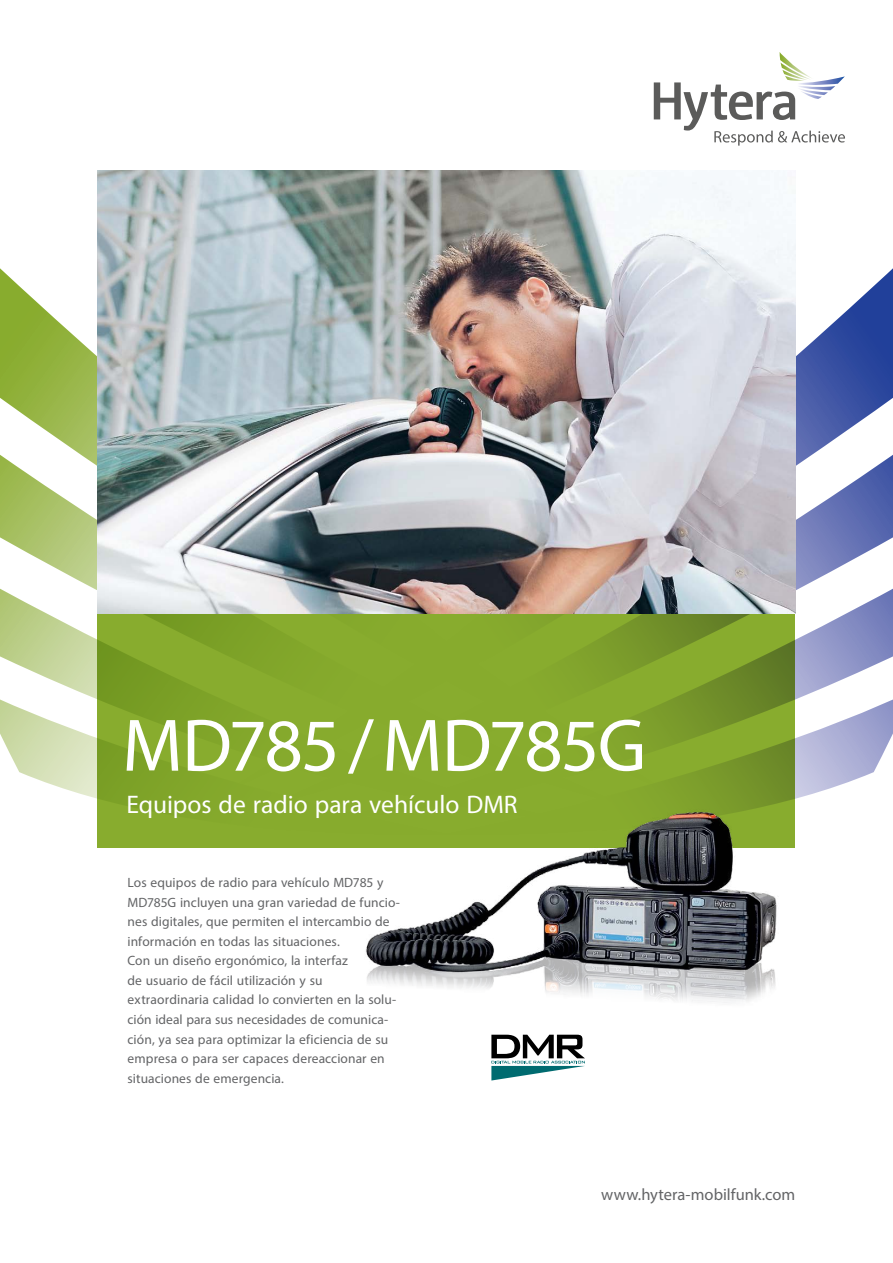
<style>
.page{position:relative;width:893px;height:1263px;background:#fff}
.page>*{position:absolute;margin:0;border:0;box-sizing:border-box;transform-origin:0 0}
.Titel_-_Headline_50p{font:75px "Myriad Pro";letter-spacing:-.025em;color:#fff}
.Titel_-_Subhead_17pt{font:25.5px "Myriad Pro";letter-spacing:-.005em;color:#fff}
.Titel_-_Web-Adresse{font:16.5px "Myriad Pro";color:#636466}
.Text_-_Einleitung_9p{font:13.5px/19.5px "Myriad Pro";letter-spacing:.005em;color:#636466}
</style>
<div class="page">
<svg style="left:795px;top:256px;width:98px;height:543px"></svg>
<svg style="left:0;top:268px;width:98px;height:579px"></svg>
<svg style="left:654px;top:52px;width:191px;height:94px"></svg>
<svg style="left:98px;top:613px;width:697px;height:235px;fill:#87ab2d"></svg>
<img style="left:98px;top:170px;width:697px;height:443px">
<img style="left:347px;top:804px;width:445px;height:231px">
<svg style="left:491px;top:1035px;width:94px;height:45px"></svg>
<p class="Titel_-_Headline_50p" style="left:122px;top:699px;width:525px">MD785 / MD785G</p>
<p class="Titel_-_Subhead_17pt" style="left:126px;top:788px;width:393px">Equipos de radio para vehículo DMR</p>
<p class="Text_-_Einleitung_9p" style="left:128px;top:872px;width:274px">Los equipos de radio para vehículo MD785 y MD785G incluyen una gran variedad de funcio&shy;nes digitales, que permiten el intercambio de información en todas las situaciones.<br>Con un diseño ergonómico, la interfaz<br>de usuario de fácil utilización y su extraordinaria calidad lo convierten en la solu&shy;ción ideal para sus necesidades de comunica&shy;ción, ya sea para optimizar la eficiencia de su empresa o para ser capaces dereaccionar en situaciones de emergencia.</p>
<p class="Titel_-_Web-Adresse" style="left:601px;top:1184px;width:196px">www.hytera-mobilfunk.com</p>
</div>
